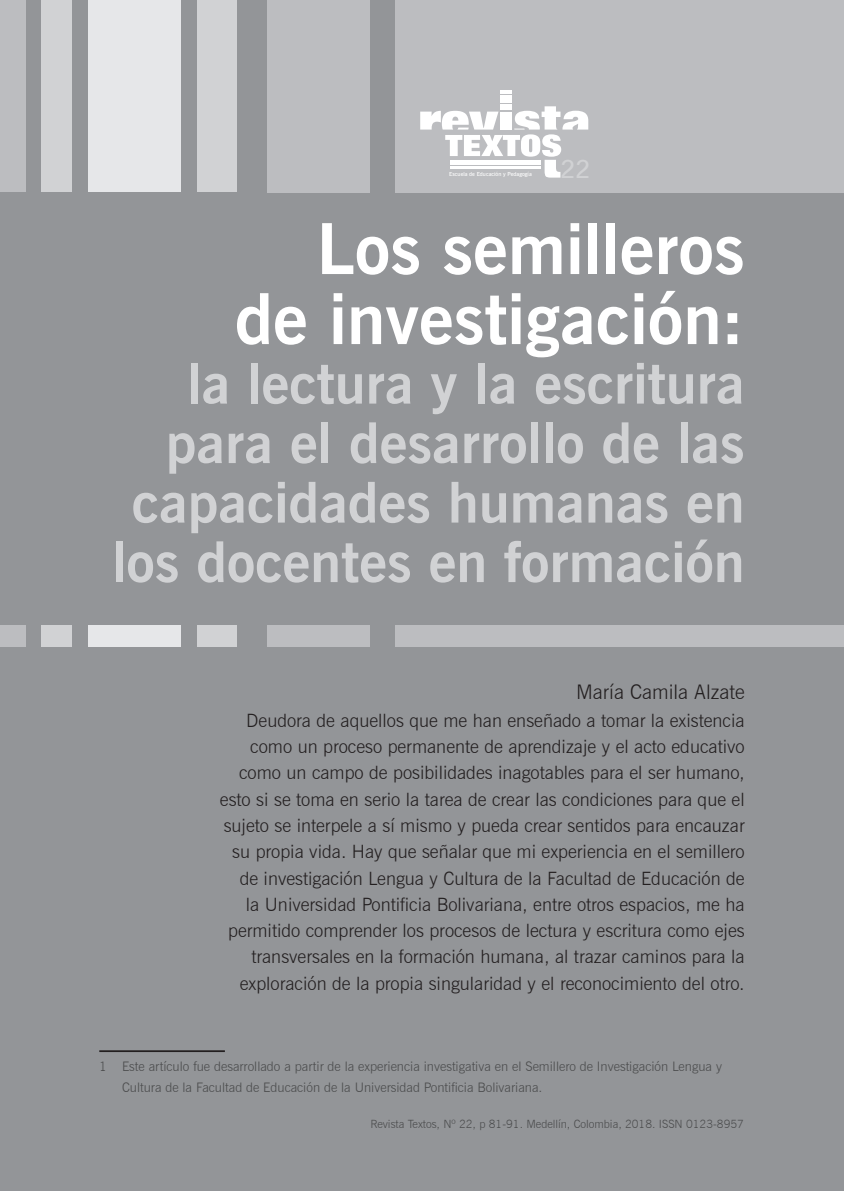
<style>
.page{position:relative;width:844px;height:1191px;background:#fff}
.page>*{position:absolute;margin:0;border:0;box-sizing:border-box;transform-origin:0 0}
.t1{font:700 70px/70px "News Gothic BT";color:#fff;text-align:right}
.t2{font:700 56px/59.5px "News Gothic BT";color:#d1d2d4;text-align:right}
.t3{font:600 24.85px "News Gothic BT";color:#d1d2d4}
.t4{font:300 20.12px "News Gothic BT";color:#231f20}
.t5{font:300 18.38px/26.2px "News Gothic BT";color:#231f20;text-align:right}
.t6{font:300 13.12px/21px "News Gothic BT";color:#4b4c4d}
.t7{font:300 11.38px "News Gothic BT";color:#4b4c4d}
.t8{font:600 5.6px "News Gothic BT";color:#fff}
</style>
<div class="page">
<div style="left:0;top:0;width:843px;height:1191px;background:#939598"></div>
<div style="left:267px;top:0;width:102px;height:192px;background:#bcbdc0"></div>
<div style="left:89px;top:0;width:92px;height:192px;background:#e6e7e9"></div>
<div style="left:42px;top:0;width:30px;height:192px;background:#d1d2d4"></div>
<div style="left:0;top:0;width:25px;height:192px;background:#bcbdc0"></div>
<div style="left:197px;top:0;width:40px;height:192px;background:#d1d2d4"></div>
<div style="left:396px;top:0;width:447px;height:192px;background:#bcbdc0"></div>
<div style="left:267px;top:625px;width:102px;height:22px;background:#bcbdc0"></div>
<div style="left:89px;top:625px;width:92px;height:21px;background:#e6e7e9"></div>
<div style="left:42px;top:625px;width:30px;height:21px;background:#d1d2d4"></div>
<div style="left:0;top:625px;width:25px;height:21px;background:#bcbdc0"></div>
<div style="left:197px;top:625px;width:40px;height:21px;background:#d1d2d4"></div>
<div style="left:396px;top:625px;width:447px;height:22px;background:#bcbdc0"></div>
<div style="left:499px;top:95px;width:12px;height:5px;background:#fff"></div>
<svg style="left:500px;top:90px;width:11px;height:4px"></svg>
<svg style="left:420px;top:101px;width:168px;height:77px"></svg>
<hr style="left:99px;top:1050px;width:126px;height:2px;background:#231f20">
<p class="t8" style="left:449px;top:171px;width:84px">Escuela de Educación y Pedagogía</p>
<h3 class="t3" style="left:560px;top:154px;width:32px">22</h3>
<h1 class="t1" style="left:235px;top:214px;width:511px">Los semilleros de investigación:</h1>
<h2 class="t2" style="left:112px;top:353px;width:634px">la lectura y la escritura para el desarrollo de las capacidades humanas en los docentes en formación</h2>
<p class="t4" style="left:576px;top:679px;width:170px">María Camila Alzate</p>
<p class="t5" style="left:220px;top:707px;width:526px">Deudora de aquellos que me han enseñado a tomar la existencia como un proceso permanente de aprendizaje y el acto educativo como un campo de posibilidades inagotables para el ser humano, esto si se toma en serio la tarea de crear las condiciones para que el sujeto se interpele a sí mismo y pueda crear sentidos para encauzar su propia vida. Hay que señalar que mi experiencia en el semillero de investigación Lengua y Cultura de la Facultad de Educación de<br>la Universidad Pontificia Bolivariana, entre otros espacios, me ha permitido comprender los procesos de lectura y escritura como ejes transversales en la formación humana, al trazar caminos para la exploración de la propia singularidad y el reconocimiento del otro.</p>
<p class="t6" style="left:122px;top:1056px;width:601px;text-indent:-23px">1 Este artículo fue desarrollado a partir de la experiencia investigativa en el Semillero de Investigación Lengua y<br>Cultura de la Facultad de Educación de la Universidad Pontificia Bolivariana.</p>
<p class="t7" style="left:370px;top:1117px;width:375px">Revista Textos, Nº 22, p 81-91. Medellín, Colombia, 2018. ISSN 0123-8957</p>
</div>
